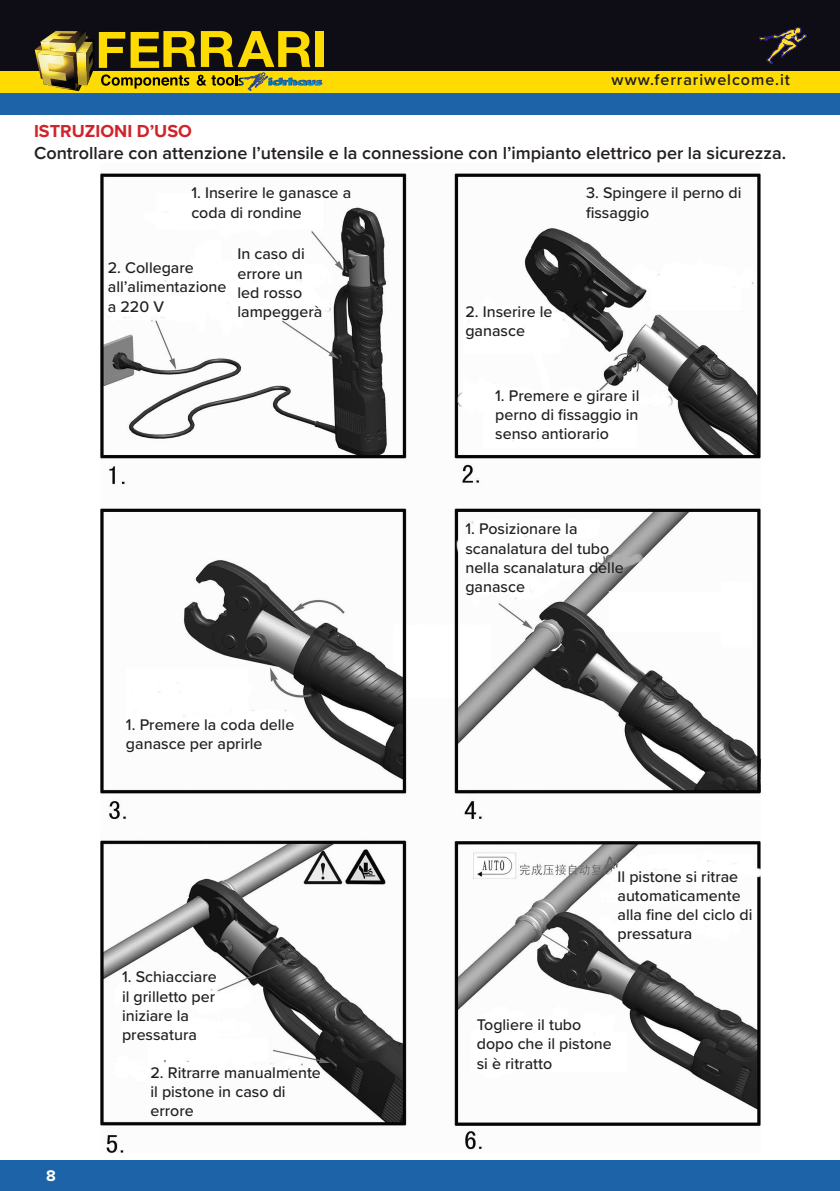
<style>
.page{position:relative;width:840px;height:1191px;background:#fff}
.page>*{position:absolute;margin:0;border:0;box-sizing:border-box;transform-origin:0 0}
.t1{font:600 18px "Proxima Nova";color:#231f20}
.t2{font:700 18px "Proxima Nova";color:#d1232a}
.t3{font:500 16px/19.2px "Proxima Nova";color:#231f20}
.t4{font:600 16px "Proxima Nova";letter-spacing:.06em;color:#231f20}
.t5{font:700 16px "Proxima Nova";color:#fff}
</style>
<div class="page">
<div style="left:0;top:71px;width:839px;height:22px;background:#ffdc01"></div>
<hr style="left:839px;top:1159px;width:1px;height:32px;background:#1c63a7">
<div style="left:0;top:1159px;width:839px;height:32px;background:#1c63a7"></div>
<svg style="left:839px;top:71px;width:1px;height:44px"></svg>
<div style="left:0;top:93px;width:839px;height:22px;background:#1c63a7"></div>
<hr style="left:839px;top:0;width:1px;height:71px;background:#0e0c14">
<div style="left:0;top:0;width:839px;height:71px;background:#0e0c14"></div>
<div style="left:315px;top:31px;width:9px;height:36px;background:#ffdc01"></div>
<svg style="left:35px;top:31px;width:287px;height:60px"></svg>
<svg style="left:759px;top:27px;width:47px;height:37px"></svg>
<img style="left:100px;top:173px;width:660px;height:979px">
<p class="t4" style="left:611px;top:68px;width:180px">www.ferrariwelcome.it</p>
<p class="t2" style="left:34px;top:118px;width:159px">ISTRUZIONI D’USO</p>
<p class="t1" style="left:34px;top:140px;width:753px">Controllare con attenzione l’utensile e la connessione con l’impianto elettrico per la sicurezza.</p>
<p class="t3" style="left:191px;top:183px;width:161px">1. Inserire le ganasce a coda di rondine</p>
<p class="t3" style="left:585px;top:183px;width:157px">3. Spingere il perno di fissaggio</p>
<p class="t3" style="left:108px;top:258px;width:120px">2. Collegare all’alimentazione</p>
<p class="t3" style="left:108px;top:296px;width:58px">a 220 V</p>
<p class="t3" style="left:237px;top:244px;width:86px">In caso di errore un led rosso lampeggerà</p>
<p class="t3" style="left:126px;top:714px;width:170px">1. Premere la coda delle ganasce per aprirle</p>
<p class="t5" style="left:46px;top:1163px;width:11px">8</p>
<p class="t3" style="left:122px;top:967px;width:96px">1. Schiacciare il grilletto per iniziare la pressatura</p>
<p class="t3" style="left:150px;top:1062px;width:172px">2. Ritrarre manualmente il pistone in caso di errore</p>
<p class="t3" style="left:465px;top:301px;width:89px">2. Inserire le</p>
<p class="t3" style="left:465px;top:320px;width:61px">ganasce</p>
<p class="t3" style="left:495px;top:385px;width:146px;text-align:justify">1. Premere e girare il perno di fissaggio in senso antiorario</p>
<p class="t3" style="left:465px;top:519px;width:160px">1. Posizionare la scanalatura del tubo nella scanalatura delle ganasce</p>
<p class="t3" style="left:617px;top:866px;width:136px">Il pistone si ritrae automaticamente alla fine del ciclo di pressatura</p>
<p class="t3" style="left:476px;top:1014px;width:136px">Togliere il tubo dopo che il pistone si è ritratto</p>
</div>
